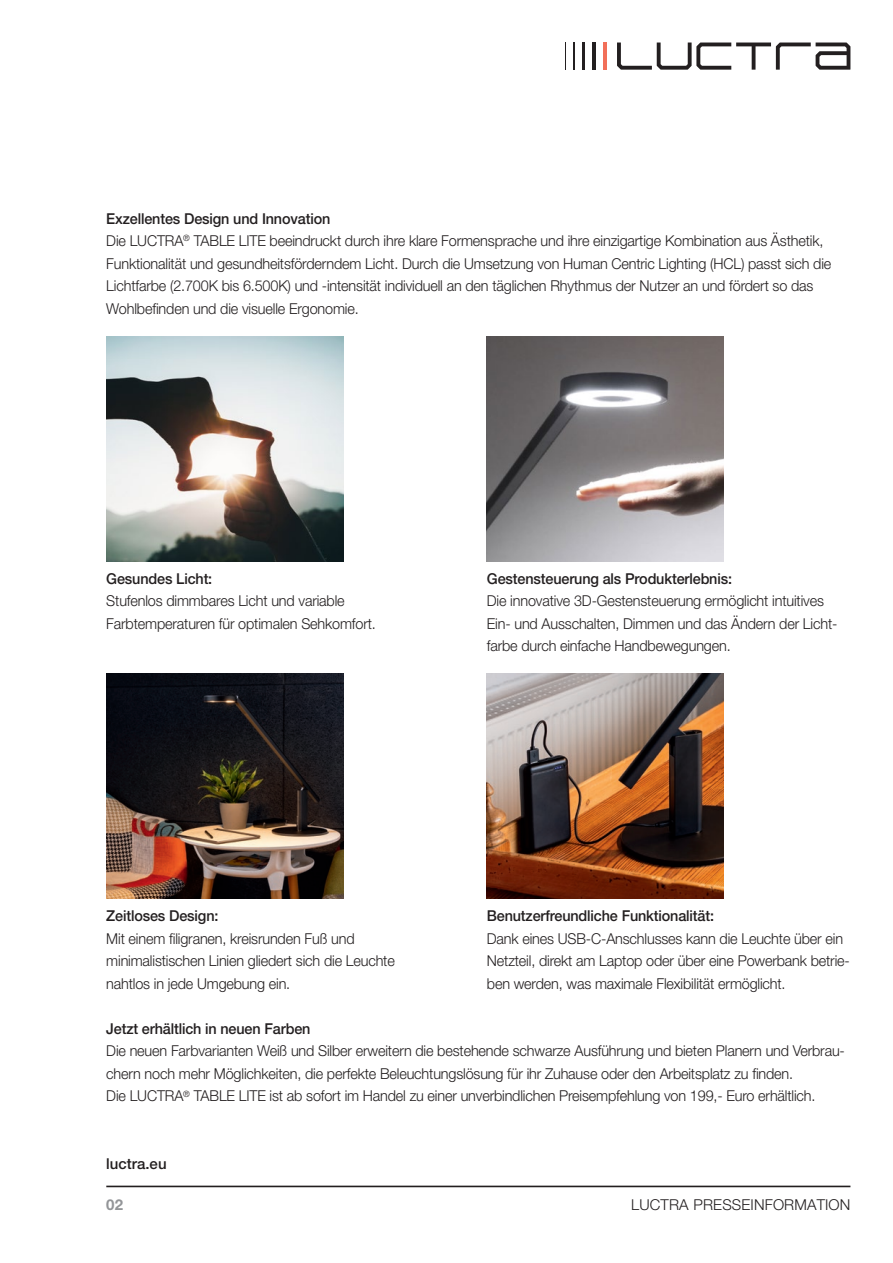
<style>
.page{position:relative;width:893px;height:1263px;background:#fff}
.page>*{position:absolute;margin:0;border:0;box-sizing:border-box;transform-origin:0 0}
.t1{font:300 15px/22.5px "Helvetica Neue LT Pro";letter-spacing:-.01em;color:#231f20;scale:.96 1}
.t2{font:500 15px "Helvetica Neue LT Pro";letter-spacing:-.01em;color:#231f20;scale:.96 1}
.t3{font:300 15px "Helvetica Neue LT Pro";letter-spacing:.01em;color:#231f20}
.t4{font:500 15px "Helvetica Neue LT Pro";letter-spacing:-.01em;color:#231f20}
.t5{font:700 15px "Helvetica Neue LT Pro";color:#939598}
</style>
<div class="page">
<hr style="left:106px;top:1185px;width:744px;height:2px;background:#231f20">
<hr style="left:603px;top:43px;width:4px;height:27px;background:#f26f59">
<hr style="left:593px;top:43px;width:3px;height:27px;background:#231f20">
<hr style="left:582px;top:43px;width:3px;height:27px;background:#231f20">
<hr style="left:573px;top:43px;width:2px;height:27px;background:#231f20">
<svg style="left:565px;top:43px;width:1px;height:27px"></svg>
<svg style="left:617px;top:43px;width:233px;height:27px"></svg>
<img style="left:106px;top:336px;width:237px;height:225px">
<img style="left:487px;top:336px;width:237px;height:225px">
<img style="left:106px;top:674px;width:237px;height:225px">
<img style="left:487px;top:674px;width:237px;height:225px">
<p class="t2" style="left:106px;top:209px;width:235px">Exzellentes Design und Innovation</p>
<p class="t1" style="left:106px;top:229px;width:757px">Die LUCTRA<sup>®</sup> TABLE LITE beeindruckt durch ihre klare Formensprache und ihre einzigartige Kombination aus Ästhetik, Funktionalität und gesundheitsförderndem Licht. Durch die Umsetzung von Human Centric Lighting (HCL) passt sich die Lichtfarbe (2.700K bis 6.500K) und -intensität individuell an den täglichen Rhythmus der Nutzer an und fördert so das Wohlbefinden und die visuelle Ergonomie.</p>
<p class="t2" style="left:106px;top:569px;width:112px">Gesundes Licht:</p>
<p class="t1" style="left:106px;top:589px;width:282px">Stufenlos dimmbares Licht und variable<br>Farbtemperaturen für optimalen Sehkomfort.</p>
<p class="t2" style="left:487px;top:569px;width:257px">Gestensteuerung als Produkterlebnis:</p>
<p class="t1" style="left:487px;top:589px;width:367px">Die innovative 3D-Gestensteuerung ermöglicht intuitives<br>Ein- und Ausschalten, Dimmen und das Ändern der Licht&shy;farbe durch einfache Handbewegungen.</p>
<p class="t2" style="left:106px;top:907px;width:118px">Zeitloses Design:</p>
<p class="t1" style="left:106px;top:927px;width:302px">Mit einem filigranen, kreisrunden Fuß und minimalistischen Linien gliedert sich die Leuchte nahtlos in jede Umgebung ein.</p>
<p class="t2" style="left:487px;top:907px;width:238px">Benutzerfreundliche Funktionalität:</p>
<p class="t1" style="left:487px;top:927px;width:380px">Dank eines USB-C-Anschlusses kann die Leuchte über ein<br>Netzteil, direkt am Laptop oder über eine Powerbank betrie&shy;ben werden, was maximale Flexibilität ermöglicht.</p>
<p class="t2" style="left:106px;top:1019px;width:214px">Jetzt erhältlich in neuen Farben</p>
<p class="t1" style="left:106px;top:1039px;width:771px">Die neuen Farbvarianten Weiß und Silber erweitern die bestehende schwarze Ausführung und bieten Planern und Verbrau&shy;chern noch mehr Möglichkeiten, die perfekte Beleuchtungslösung für ihr Zuhause oder den Arbeitsplatz zu finden.</p>
<p class="t1" style="left:106px;top:1084px;width:740px">Die LUCTRA<sup>®</sup> TABLE LITE ist ab sofort im Handel zu einer unverbindlichen Preisempfehlung von 199,- Euro erhältlich.</p>
<p class="t4" style="left:106px;top:1154px;width:62px">luctra.eu</p>
<p class="t5" style="left:106px;top:1195px;width:18px">02</p>
<p class="t3" style="left:631px;top:1195px;width:221px">LUCTRA PRESSEINFORMATION</p>
</div>
